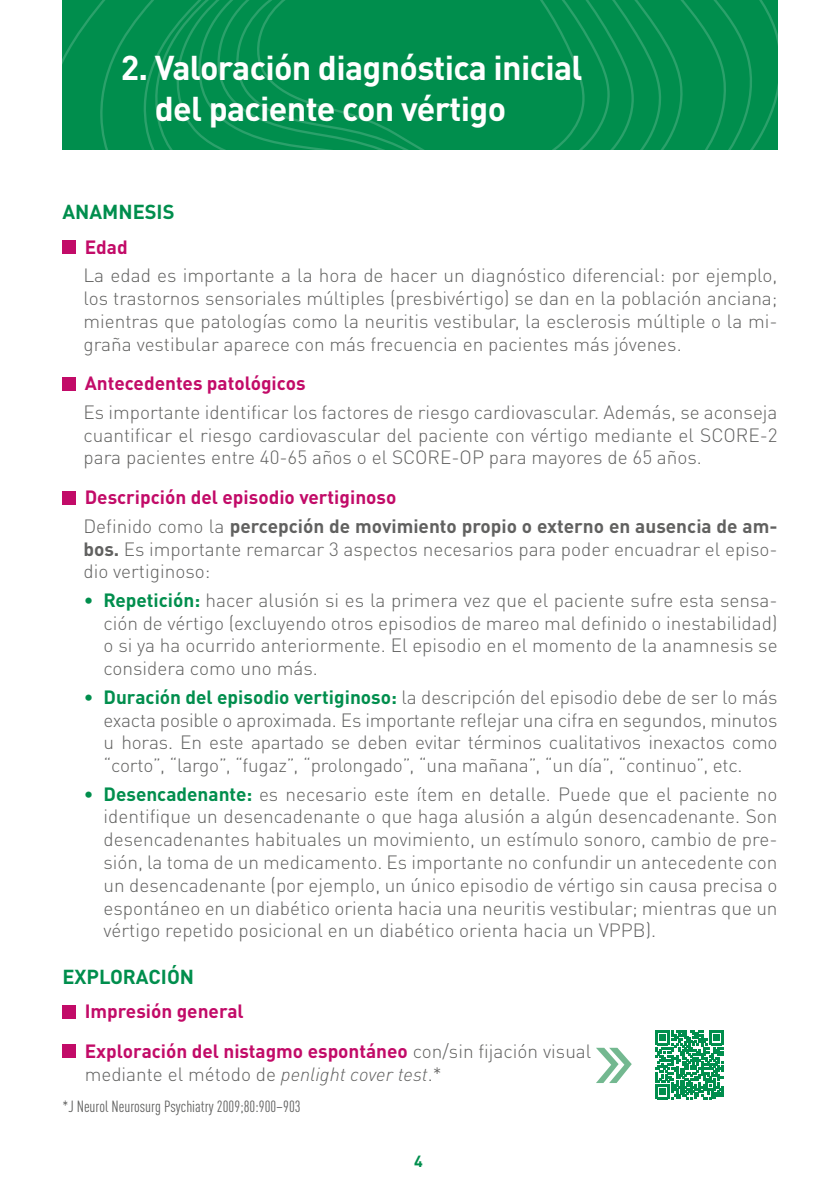
<style>
.page{position:relative;width:840px;height:1191px;background:#fff}
.page>*{position:absolute;margin:0;border:0;box-sizing:border-box;transform-origin:0 0}
.t1{font:700 34px/40.8px "DIN Pro";letter-spacing:-.02em;color:#fff}
.t2{font:700 20px "DIN Pro";color:#008e4d}
.t3{font:300 19px/22.8px "DIN Pro";color:#616160;text-align:justify}
.t4{font:700 19px/28.4px "DIN Pro";color:#616160}
.t5{font:700 19px/39.8px "DIN Pro";color:#c20b68}
.t6{font:condensed 16px "DIN Pro";color:#616160}
.t7{font:700 16px "DIN Pro";color:#008e4d}
.s1{color:#c20b68}
.s2{font-weight:300}
.s3{font-weight:700}
.s4{color:#008e4d}
.s5{font-weight:700;color:#008e4d}
.s6{font-weight:300;color:#616160}
.s7{font-style:italic}
</style>
<div class="page">
<svg style="left:62px;top:0;width:715px;height:149px;background:#038f4f"></svg>
<div style="left:62px;top:240px;width:14px;height:14px;background:#c20b68"></div>
<div style="left:62px;top:377px;width:14px;height:13px;background:#c20b68"></div>
<div style="left:62px;top:491px;width:14px;height:13px;background:#c20b68"></div>
<div style="left:62px;top:1005px;width:14px;height:13px;background:#c20b68"></div>
<div style="left:62px;top:1044px;width:14px;height:14px;background:#c20b68"></div>
<svg style="left:596px;top:1047px;width:35px;height:36px"></svg>
<svg style="left:655px;top:1030px;width:68px;height:69px"></svg>
<h1 class="t1" style="left:155px;top:43px;width:429px;text-indent:-34px">2. Valoración diagnóstica inicial del paciente con vértigo</h1>
<p class="t2" style="left:62px;top:195px;width:114px">ANAMNESIS</p>
<p class="t5" style="left:85px;top:224px;width:44px">Edad</p>
<p class="t3" style="left:83px;top:262px;width:695px">La edad es importante a la hora de hacer un diagnóstico diferencial: por ejemplo, los trastornos sensoriales múltiples (presbivértigo) se dan en la población anciana; mientras que patologías como la neuritis vestibular, la esclerosis múltiple o la mi&shy;graña vestibular aparece con más frecuencia en pacientes más jóvenes.</p>
<p class="t5" style="left:85px;top:361px;width:222px">Antecedentes patológicos</p>
<p class="t3" style="left:83px;top:399px;width:695px">Es importante identificar los factores de riesgo cardiovascular. Además, se aconseja cuantificar el riesgo cardiovascular del paciente con vértigo mediante el SCORE-2 para pacientes entre 40-65 años o el SCORE-OP para mayores de 65 años.</p>
<p class="t4" style="left:83px;top:481px;width:695px"><span class="s1">Descripción del episodio vertiginoso<br></span><span class="s2">Definido como la</span> percepción de movimiento propio o externo en ausencia de am-</p>
<p class="t3" style="left:83px;top:535px;width:695px"><span class="s3">bos.</span> Es importante remarcar 3 aspectos necesarios para poder encuadrar el episo&shy;dio vertiginoso:</p>
<p class="t3" style="left:103px;top:587px;width:675px;text-indent:-20px"><span class="s4">•</span> <span class="s5">Repetición:</span> hacer alusión si es la primera vez que el paciente sufre esta sensa&shy;ción de vértigo (excluyendo otros episodios de mareo mal definido o inestabilidad) o si ya ha ocurrido anteriormente. El episodio en el momento de la anamnesis se considera como uno más.</p>
<p class="t3" style="left:103px;top:684px;width:675px;text-indent:-20px"><span class="s4">•</span> <span class="s5">Duración del episodio vertiginoso:</span> la descripción del episodio debe de ser lo más exacta posible o aproximada. Es importante reflejar una cifra en segundos, minutos u horas. En este apartado se deben evitar términos cualitativos inexactos como “corto”, “largo”, “fugaz”, “prolongado”, “una mañana”, “un día”, “continuo”, etc.</p>
<p class="t3" style="left:103px;top:780px;width:675px;text-indent:-20px"><span class="s4">•</span> <span class="s5">Desencadenante:</span> es necesario este ítem en detalle. Puede que el paciente no identifique un desencadenante o que haga alusión a algún desencadenante. Son desencadenantes habituales un movimiento, un estímulo sonoro, cambio de pre&shy;sión, la toma de un medicamento. Es importante no confundir un antecedente con un desencadenante (por ejemplo, un único episodio de vértigo sin causa precisa o espontáneo en un diabético orienta hacia una neuritis vestibular; mientras que un vértigo repetido posicional en un diabético orienta hacia un VPPB).</p>
<p class="t2" style="left:62px;top:960px;width:133px">EXPLORACIÓN</p>
<p class="t5" style="left:85px;top:989px;width:508px">Impresión general<br>Exploración del nistagmo espontáneo <span class="s6">con/sin fijación visual</span></p>
<p class="t3" style="left:85px;top:1061px;width:358px">mediante el método de <span class="s7">penlight cover test</span>.*</p>
<p class="t6" style="left:62px;top:1095px;width:239px">*J Neurol Neurosurg Psychiatry 2009;80:900–903</p>
<p class="t7" style="left:414px;top:1148px;width:10px">4</p>
</div>
